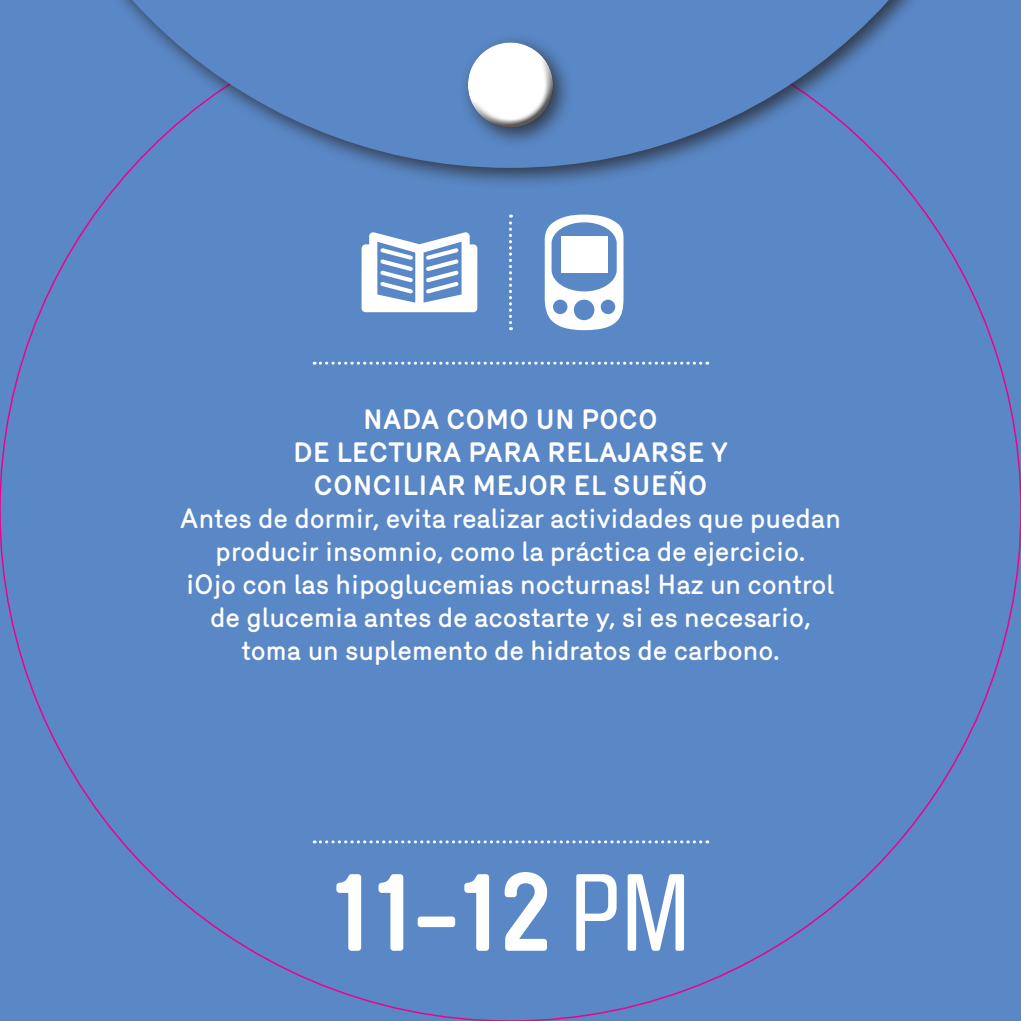
<style>
.page{position:relative;width:1021px;height:1021px;background:#fff}
.page>*{position:absolute;margin:0;border:0;box-sizing:border-box;transform-origin:0 0}
.t1{font:700 108px "Brauer Neue";color:#fff}
.t2{font:500 27px/33px "Mercury";color:#fff;text-align:center}
.t3{font:700 27px/33px "Mercury";color:#fff;text-align:center}
.s1{font-weight:400}
</style>
<div class="page">
<div style="left:0;top:0;width:1020px;height:1020px;background:#5a88c6"></div>
<svg style="left:314px;top:840px;width:393px;height:3px"></svg>
<svg style="left:314px;top:361px;width:393px;height:3px"></svg>
<svg style="left:509px;top:214px;width:3px;height:116px"></svg>
<svg style="left:361px;top:232px;width:116px;height:80px"></svg>
<svg style="left:544px;top:214px;width:79px;height:116px"></svg>
<div style="left:0;top:0;width:1020px;height:190px;background:#231f20;opacity:.75"></div>
<svg style="left:0;top:0;width:1020px;height:168px"></svg>
<div style="left:458px;top:33px;width:117px;height:117px;background:#231f20;opacity:.75"></div>
<div style="left:463px;top:39px;width:90px;height:70px;background:#fff;opacity:.75"></div>
<div style="left:466px;top:56px;width:87px;height:73px;background:#231f20;opacity:.75"></div>
<p class="t3" style="left:293px;top:403px;width:436px">NADA COMO UN POCO<br>D E LECTURA PARA RELAJARSE Y<br>CONCILIAR MEJOR EL SUEÑO</p>
<p class="t2" style="left:180px;top:502px;width:662px">Antes de dormir, evita realizar actividades que puedan producir insomnio, como la práctica de ejercicio.<br>¡Ojo con las hipoglucemias nocturnas! Haz un control de glucemia antes de acostarte y, si es necesario, toma un suplemento de hidratos de carbono.</p>
<h1 class="t1" style="left:330px;top:851px;width:362px">11-12 <span class="s1">PM</span></h1>
</div>
